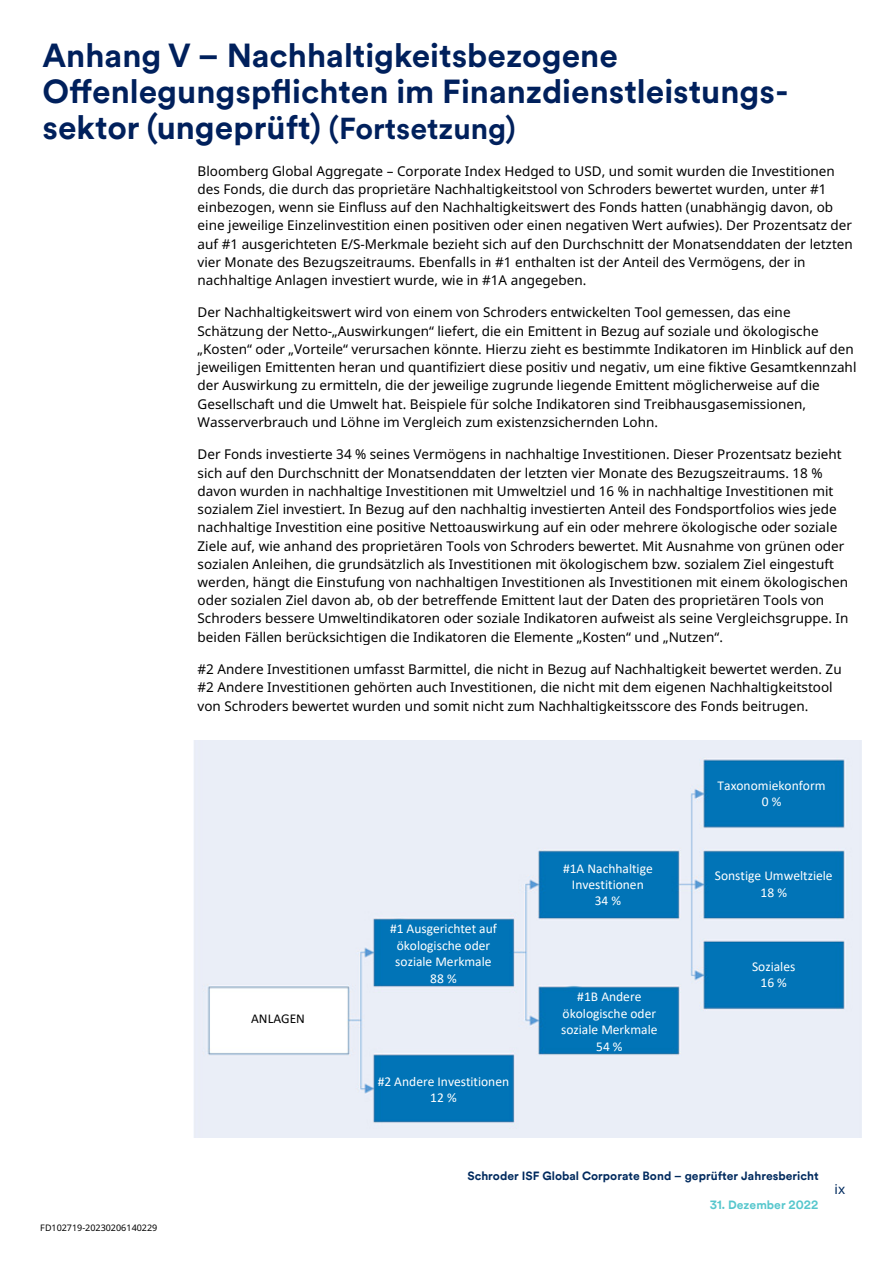
<style>
.page{position:relative;width:893px;height:1263px;background:#fff}
.page>*{position:absolute;margin:0;border:0;box-sizing:border-box;transform-origin:0 0}
.t1{font:700 33px/36px "Schroders Circular";color:#00205c}
.t2{font:13.5px/18.3px "Noto Sans";color:#000}
.t3{font:13.5px/16.5px "Calibri";color:#fff;text-align:center}
.t4{font:13.5px "Calibri";color:#000}
.t5{font:13.5px "Noto Sans";color:#002a5e}
.t6{font:700 12px "Schroders Circular TT";color:#002a5e}
.t7{font:700 12px "Schroders Circular TT";color:#57c7cd}
.t8{font:9px "Noto Sans";color:#000}
.s1{font-size:30px}
</style>
<div class="page">
<img style="left:194px;top:740px;width:667px;height:397px">
<img style="left:232px;top:1009px;width:92px;height:19px">
<div style="left:548px;top:988px;width:123px;height:65px;background:#0174b7"></div>
<div style="left:377px;top:1064px;width:133px;height:51px;background:#0174b7"></div>
<div style="left:377px;top:920px;width:133px;height:65px;background:#0174b7"></div>
<div style="left:558px;top:858px;width:100px;height:53px;background:#0174b7"></div>
<div style="left:707px;top:771px;width:129px;height:45px;background:#0174b7"></div>
<div style="left:712px;top:862px;width:124px;height:44px;background:#0174b7"></div>
<div style="left:751px;top:954px;width:46px;height:40px;background:#0174b7"></div>
<h1 class="t1" style="left:43px;top:36px;width:748px">Anhang V – Nachhaltigkeitsbezogene<br>Offenlegungspflichten im Finanzdienstleistungs&shy;sektor (ungeprüft) <span class="s1">(Fortsetzung)</span></h1>
<p class="t2" style="left:198px;top:161px;width:657px">Bloomberg Global Aggregate – Corporate Index Hedged to USD, und somit wurden die Investitionen des Fonds, die durch das proprietäre Nachhaltigkeitstool von Schroders bewertet wurden, unter #1 einbezogen, wenn sie Einfluss auf den Nachhaltigkeitswert des Fonds hatten (unabhängig davon, ob eine jeweilige Einzelinvestition einen positiven oder einen negativen Wert aufwies). Der Prozentsatz der auf #1 ausgerichteten E/S-Merkmale bezieht sich auf den Durchschnitt der Monatsenddaten der letzten vier Monate des Bezugszeitraums. Ebenfalls in #1 enthalten ist der Anteil des Vermögens, der in nachhaltige Anlagen investiert wurde, wie in #1A angegeben.</p>
<p class="t2" style="left:198px;top:303px;width:660px">Der Nachhaltigkeitswert wird von einem von Schroders entwickelten Tool gemessen, das eine Schätzung der Netto-„Auswirkungen“ liefert, die ein Emittent in Bezug auf soziale und ökologische „Kosten“ oder „Vorteile“ verursachen könnte. Hierzu zieht es bestimmte Indikatoren im Hinblick auf den jeweiligen Emittenten heran und quantifiziert diese positiv und negativ, um eine fiktive Gesamtkennzahl der Auswirkung zu ermitteln, die der jeweilige zugrunde liegende Emittent möglicherweise auf die Gesellschaft und die Umwelt hat. Beispiele für solche Indikatoren sind Treibhausgasemissionen, Wasserverbrauch und Löhne im Vergleich zum existenzsichernden Lohn.</p>
<p class="t2" style="left:198px;top:445px;width:652px">Der Fonds investierte 34 % seines Vermögens in nachhaltige Investitionen. Dieser Prozentsatz bezieht sich auf den Durchschnitt der Monatsenddaten der letzten vier Monate des Bezugszeitraums. 18 % davon wurden in nachhaltige Investitionen mit Umweltziel und 16 % in nachhaltige Investitionen mit sozialem Ziel investiert. In Bezug auf den nachhaltig investierten Anteil des Fondsportfolios wies jede nachhaltige Investition eine positive Nettoauswirkung auf ein oder mehrere ökologische oder soziale Ziele auf, wie anhand des proprietären Tools von Schroders bewertet. Mit Ausnahme von grünen oder sozialen Anleihen, die grundsätzlich als Investitionen mit ökologischem bzw. sozialem Ziel eingestuft werden, hängt die Einstufung von nachhaltigen Investitionen als Investitionen mit einem ökologischen oder sozialen Ziel davon ab, ob der betreffende Emittent laut der Daten des proprietären Tools von Schroders bessere Umweltindikatoren oder soziale Indikatoren aufweist als seine Vergleichsgruppe. In beiden Fällen berücksichtigen die Indikatoren die Elemente „Kosten“ und „Nutzen“.</p>
<p class="t2" style="left:198px;top:660px;width:646px">#2 Andere Investitionen umfasst Barmittel, die nicht in Bezug auf Nachhaltigkeit bewertet werden. Zu #2 Andere Investitionen gehörten auch Investitionen, die nicht mit dem eigenen Nachhaltigkeitstool von Schroders bewertet wurden und somit nicht zum Nachhaltigkeitsscore des Fonds beitrugen.</p>
<p class="t8" style="left:40px;top:1221px;width:119px">FD102719-20230206140229</p>
<p class="t4" style="left:251px;top:1009px;width:55px">ANLAGEN</p>
<p class="t3" style="left:390px;top:920px;width:108px">#1 Ausgerichtet auf ökologische oder soziale Merkmale<br>88 %</p>
<p class="t3" style="left:378px;top:1073px;width:133px">#2 Andere Investitionen<br>12 %</p>
<p class="t3" style="left:563px;top:859px;width:91px">#1A Nachhaltige<br>Investitionen<br>34 %</p>
<p class="t3" style="left:561px;top:988px;width:98px">#1B Andere ökologische oder soziale Merkmale<br>54 %</p>
<p class="t3" style="left:718px;top:777px;width:109px">Taxonomiekonform<br>0%</p>
<p class="t3" style="left:715px;top:867px;width:119px">Sonstige Umweltziele<br>18 %</p>
<p class="t3" style="left:752px;top:957px;width:45px">Soziales<br>16 %</p>
<p class="t6" style="left:467px;top:1168px;width:353px">Schroder ISF Global Corporate Bond – geprüfter Jahresbericht</p>
<p class="t7" style="left:710px;top:1196px;width:110px">31. Dezember 2022</p>
<p class="t5" style="left:834px;top:1180px;width:12px">ix</p>
</div>
